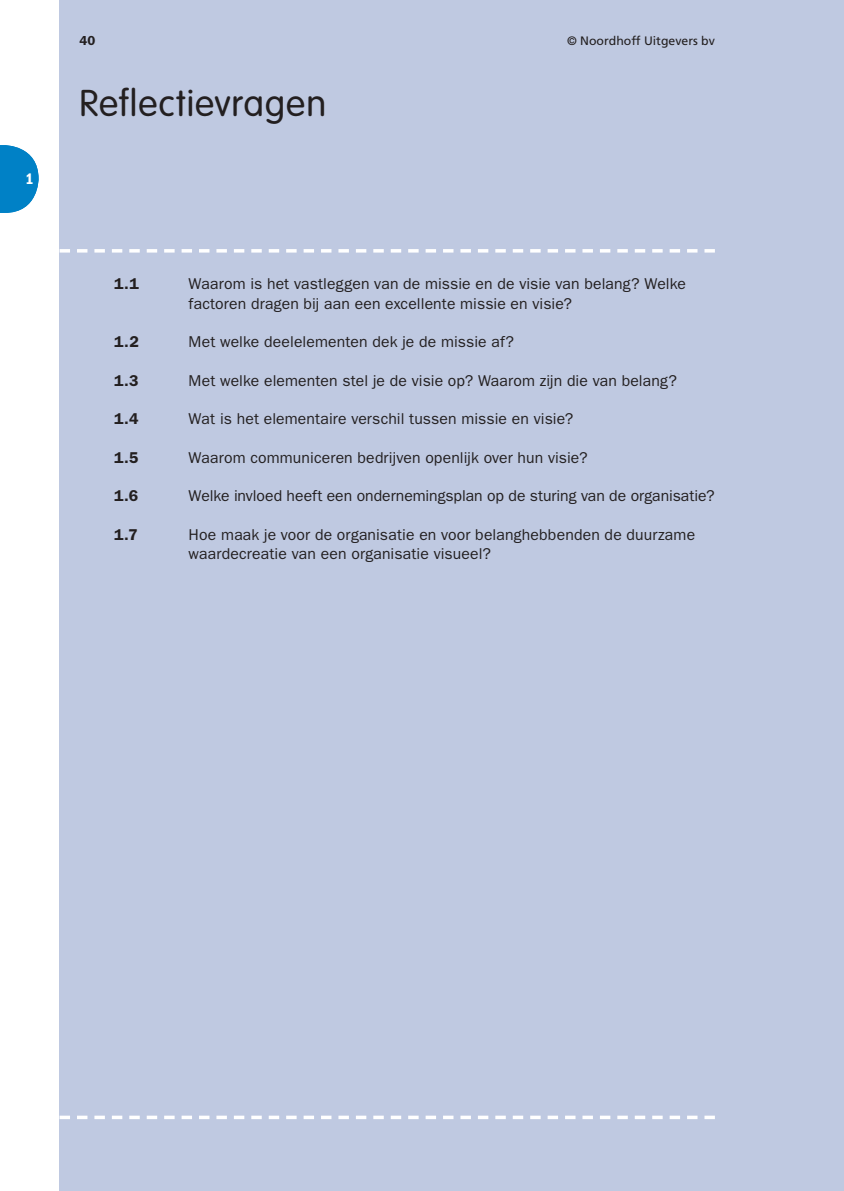
<style>
.page{position:relative;width:844px;height:1191px;background:#fff}
.page>*{position:absolute;margin:0;border:0;box-sizing:border-box;transform-origin:0 0}
.t1{font:300 36.75px "VAG Rounded Std";letter-spacing:.025em;color:#231f20}
.t2{font:15.75px/19.2px "ITC Franklin Gothic Std";letter-spacing:.005em;color:#231f20}
.t3{font:600 15.75px "ITC Franklin Gothic Std";color:#231f20}
.t4{font:15.75px "ITC Franklin Gothic Std Dm Cd";color:#fff}
.t5{font:600 13.12px "ITC Franklin Gothic Std";color:#231f20}
.t6{font:12.25px "Frutiger LT Std";color:#231f20}
</style>
<div class="page">
<div style="left:60px;top:0;width:783px;height:1191px;background:#bfc9e1"></div>
<svg style="left:60px;top:249px;width:654px;height:3px"></svg>
<svg style="left:60px;top:1115px;width:654px;height:4px"></svg>
<svg style="left:0;top:145px;width:39px;height:68px"></svg>
<p class="t4" style="left:26px;top:173px;width:10px">1</p>
<p class="t5" style="left:79px;top:35px;width:18px">40</p>
<h1 class="t1" style="left:79px;top:87px;width:248px">Reflectievragen</h1>
<p class="t6" style="left:567px;top:35px;width:149px">© Noordhoff Uitgevers bv</p>
<p class="t3" style="left:114px;top:278px;width:26px">1.1</p>
<p class="t2" style="left:188px;top:275px;width:499px">Waarom is het vastleggen van de missie en de visie van belang? Welke factoren dragen bij aan een excellente missie en visie?</p>
<p class="t3" style="left:114px;top:336px;width:26px">1.2</p>
<p class="t2" style="left:188px;top:333px;width:326px">Met welke deelelementen dek je de missie af?</p>
<p class="t3" style="left:114px;top:374px;width:26px">1.3</p>
<p class="t2" style="left:188px;top:372px;width:489px">Met welke elementen stel je de visie op? Waarom zijn die van belang?</p>
<p class="t3" style="left:114px;top:413px;width:26px">1.4</p>
<p class="t2" style="left:188px;top:410px;width:386px">Wat is het elementaire verschil tussen missie en visie?</p>
<p class="t3" style="left:114px;top:451px;width:26px">1.5</p>
<p class="t2" style="left:188px;top:449px;width:400px">Waarom communiceren bedrijven openlijk over hun visie?</p>
<p class="t3" style="left:114px;top:490px;width:26px">1.6</p>
<p class="t2" style="left:188px;top:487px;width:527px">Welke invloed heeft een ondernemingsplan op de sturing van de organisatie?</p>
<p class="t3" style="left:114px;top:528px;width:25px">1.7</p>
<p class="t2" style="left:188px;top:526px;width:508px">Hoe maak je voor de organisatie en voor belanghebbenden de duurzame waardecreatie van een organisatie visueel?</p>
</div>
